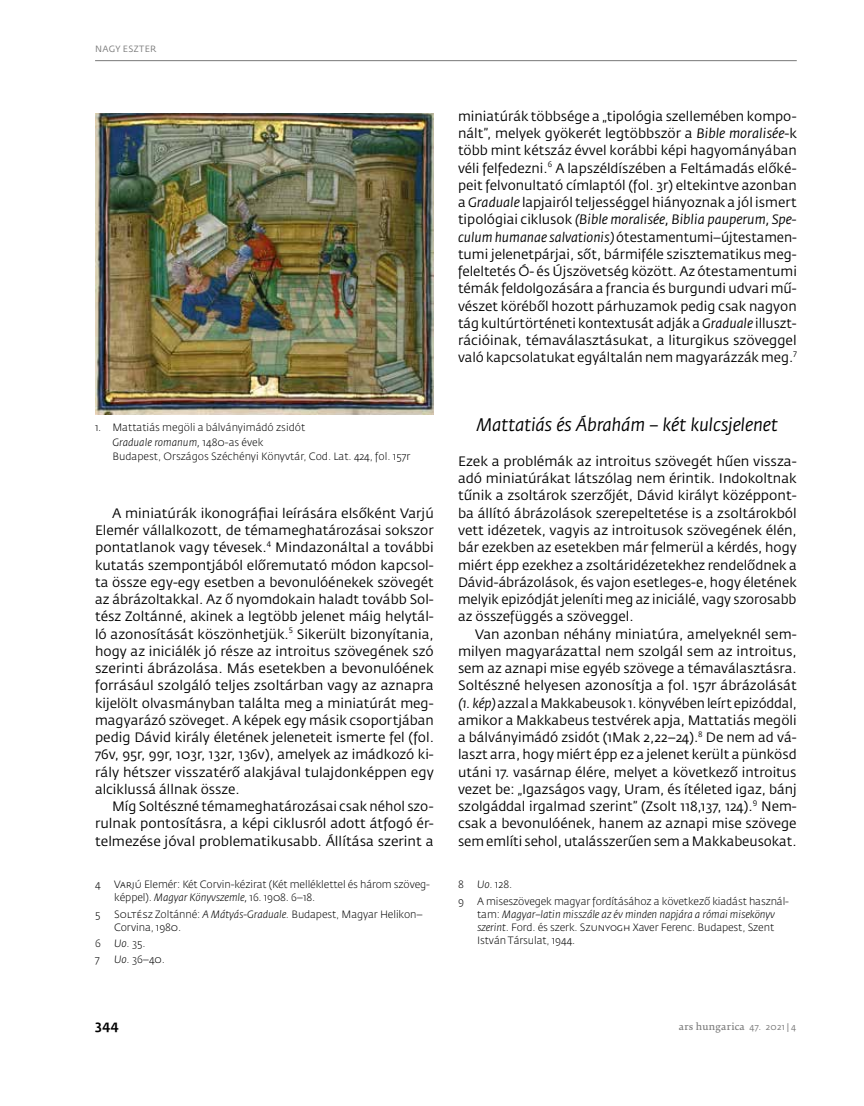
<style>
.page{position:relative;width:864px;height:1106px;background:#fff}
.page>*{position:absolute;margin:0;border:0;box-sizing:border-box;transform-origin:0 0}
.t1{font:italic 18px "Fedra Sans Pro";letter-spacing:-.015em;color:#000}
.t2{font:13.5px/17.2px "Fedra Sans Pro";color:#000;text-align:justify}
.t3{font:13.5px/17.2px "Fedra Sans Pro";color:#000;text-align:justify}
.t4{font:500 13.5px "Fedra Sans Pro";color:#000}
.t5{font:300 10.5px/13px "Fedra Sans Pro";letter-spacing:-.01em;color:#000}
.t6{font:italic 300 10.5px "Fedra Sans Pro";color:#000}
.t7{font:9px "Fedra Serif B Pro";letter-spacing:.025em;color:#797979}
.t8{font:9px "Fedra Sans Pro";letter-spacing:.04em;color:#797979}
.s1{font-style:italic}
.s2{font-style:normal}
.s3{font-family:"Fedra Sans Pro"}
</style>
<div class="page">
<hr style="left:95px;top:60px;width:701px;height:1px;background:#797979">
<img style="left:95px;top:113px;width:338px;height:301px">
<p class="t8" style="left:95px;top:43px;width:63px">Nagy Eszter</p>
<p class="t5" style="left:112px;top:420px;width:299px;line-height:14.2px;text-indent:-17px">1. Mattatiás megöli a bálványimádó zsidót<br><span class="s1">Graduale romanum,</span> 1480-as évek<br>Budapest, Országos Széchényi Könyvtár, Cod. Lat. 424, fol. 157r</p>
<p class="t2" style="left:95px;top:504px;width:340px;text-indent:17px">A miniatúrák ikonográfiai leírására elsőként Varjú Elemér vállalkozott, de témameghatározásai sokszor pontatlanok vagy tévesek.<sup>4</sup> Mindazonáltal a további kutatás szempontjából előremutató módon kapcsol&shy;ta össze egy-egy esetben a bevonulóénekek szövegét az ábrázoltakkal. Az ő nyomdokain haladt tovább Sol&shy;tész Zoltánné, akinek a legtöbb jelenet máig helytál&shy;ló azonosítását köszönhetjük.<sup>5</sup> Sikerült bizonyítania, hogy az iniciálék jó része az introitus szövegének szó szerinti ábrázolása. Más esetekben a bevonulóének forrásául szolgáló teljes zsoltárban vagy az aznapra kijelölt olvasmányban találta meg a miniatúrát meg&shy;magyarázó szöveget. A képek egy másik csoportjában pedig Dávid király életének jeleneteit ismerte fel (fol.<br>76v, 95r, 99r, 103r, 132r, 136v), amelyek az imádkozó ki&shy;rály hétszer visszatérő alakjával tulajdonképpen egy alciklussá állnak össze.</p>
<p class="t2" style="left:95px;top:798px;width:340px;text-indent:17px">Míg Soltészné témameghatározásai csak néhol szo&shy;rulnak pontosításra, a képi ciklusról adott átfogó ér&shy;telmezése jóval problematikusabb. Állítása szerint a</p>
<p class="t5" style="left:95px;top:878px;width:7px">4</p>
<p class="t5" style="left:114px;top:878px;width:317px">Varjú Elemér: Két Corvin-kézirat (Két melléklettel és három szöveg&shy;képpel). <span class="s1">Magyar Könyvszemle,</span> 16. 1908. 6–18.</p>
<p class="t5" style="left:95px;top:907px;width:7px">5</p>
<p class="t5" style="left:114px;top:907px;width:310px">Soltész Zoltánné: <span class="s1">A Mátyás-Graduale.</span> Budapest, Magyar Helikon–<br>Corvina, 1980.</p>
<p class="t5" style="left:95px;top:936px;width:7px">6</p>
<p class="t6" style="left:114px;top:936px;width:33px">Uo. <span class="s2">35.</span></p>
<p class="t5" style="left:95px;top:953px;width:6px">7</p>
<p class="t5" style="left:114px;top:953px;width:52px"><span class="s1">Uo.</span> 36–40.</p>
<p class="t2" style="left:458px;top:108px;width:340px">miniatúrák többsége a „tipológia szellemében kompo&shy;nált”, melyek gyökerét legtöbbször a <span class="s1">Bible moralisée</span>-k több mint kétszáz évvel korábbi képi hagyományában véli felfedezni.<sup>6</sup> A lapszéldíszében a Feltámadás előké&shy;peit felvonultató címlaptól (fol. 3r) eltekintve azonban a <span class="s1">Graduale</span> lapjairól teljességgel hiányoznak a jól ismert tipológiai ciklusok <span class="s1">(Bible moralisée, Biblia pauperum, Spe&shy;culum humanae salvationis)</span> ótestamentumi–újtestamen&shy;tumi jelenetpárjai, sőt, bármiféle szisztematikus meg&shy;feleltetés Ó- és Újszövetség között. Az ótestamentumi témák feldolgozására a francia és burgundi udvari mű&shy;vészet köréből hozott párhuzamok pedig csak nagyon tág kultúrtörténeti kontextusát adják a <span class="s1">Graduale</span> illuszt&shy;rációinak, témaválasztásukat, a liturgikus szöveggel való kapcsolatukat egyáltalán nem magyarázzák meg.<sup>7</sup></p>
<h1 class="t1" style="left:476px;top:414px;width:303px">Mattatiás és Ábrahám – két kulcsjelenet</h1>
<p class="t3" style="left:458px;top:452px;width:340px">Ezek a problémák az introitus szövegét hűen vissza&shy;adó miniatúrákat látszólag nem érintik. Indokoltnak tűnik a zsoltárok szerzőjét, Dávid királyt középpont&shy;ba állító ábrázolások szerepeltetése is a zsoltárokból vett idézetek, vagyis az introitusok szövegének élén, bár ezekben az esetekben már felmerül a kérdés, hogy miért épp ezekhez a zsoltáridézetekhez rendelődnek a Dávid-ábrázolások, és vajon esetleges-e, hogy életének melyik epizódját jeleníti meg az iniciálé, vagy szorosabb az összefüggés a szöveggel.</p>
<p class="t2" style="left:458px;top:625px;width:340px;text-indent:17px">Van azonban néhány miniatúra, amelyeknél sem&shy;milyen magyarázattal nem szolgál sem az introitus, sem az aznapi mise egyéb szövege a témaválasztásra.<br>Soltészné helyesen azonosítja a fol. 157r ábrázolását <span class="s1">(1. kép)</span> azzal a Makkabeusok 1. könyvében leírt epizóddal, amikor a Makkabeus testvérek apja, Mattatiás megöli a bálványimádó zsidót (1Mak 2,22–24).<sup>8</sup> De nem ad vá&shy;laszt arra, hogy miért épp ez a jelenet került a pünkösd utáni 17. vasárnap élére, melyet a következő introitus vezet be: „Igazságos vagy, Uram, és ítéleted igaz, bánj szolgáddal irgalmad szerint” (Zsolt 118,137, 124).<sup>9</sup> Nem&shy;csak a bevonulóének, hanem az aznapi mise szövege sem említi sehol, utalásszerűen sem a Makkabeusokat.</p>
<p class="t5" style="left:458px;top:878px;width:7px">8</p>
<p class="t5" style="left:477px;top:878px;width:36px"><span class="s1">Uo.</span> 128.</p>
<p class="t5" style="left:458px;top:894px;width:7px">9</p>
<p class="t5" style="left:477px;top:894px;width:313px">A miseszövegek magyar fordításához a következő kiadást használ&shy;tam: <span class="s1">Magyar–latin misszále az év minden napjára a római misekönyv szerint</span>. Ford. és szerk. Szunyogh Xaver Ferenc. Budapest, Szent István Társulat, 1944.</p>
<p class="t4" style="left:95px;top:1017px;width:25px">344</p>
<p class="t7" style="left:678px;top:1021px;width:119px">ars hungarica <span class="s3">47. 2021 | 4</span></p>
</div>
